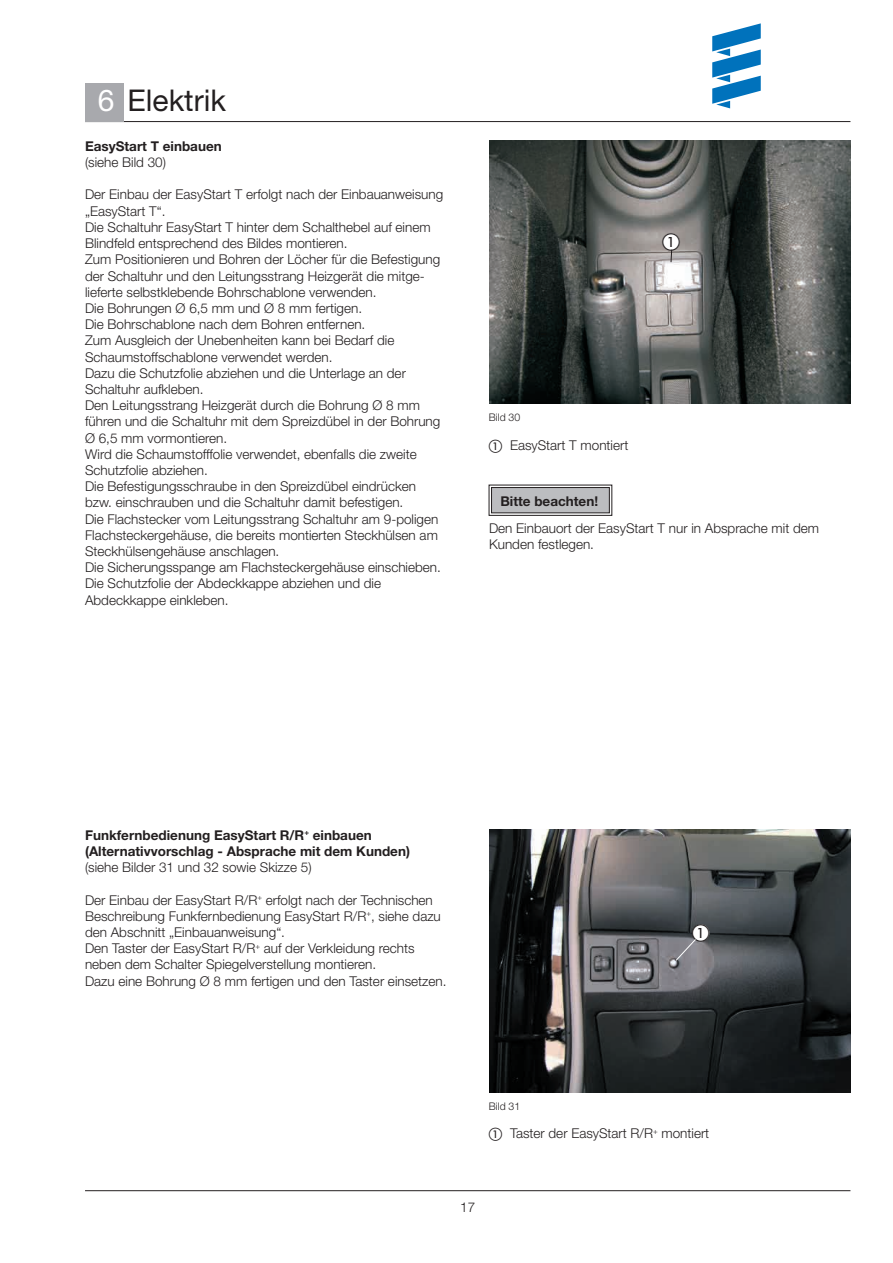
<style>
.page{position:relative;width:893px;height:1263px;background:#fff}
.page>*{position:absolute;margin:0;border:0;box-sizing:border-box;transform-origin:0 0}
.t1{font:30px "Helvetica Neue LT";color:#231f20}
.t2{font:300 13.5px/16.2px "Helvetica Neue LT";color:#231f20}
.t3{font:700 13.5px/16.2px "Helvetica Neue LT";color:#231f20}
.t4{font:300 10.5px "Helvetica Neue LT";color:#231f20}
.s1{color:#fff}
</style>
<div class="page">
<hr style="left:85px;top:121px;width:765px;height:1px;background:#231f20">
<hr style="left:85px;top:1190px;width:765px;height:1px;background:#231f20">
<div style="left:85px;top:83px;width:38px;height:38px;background:#a8a9ad"></div>
<svg style="left:712px;top:23px;width:49px;height:85px"></svg>
<img style="left:489px;top:829px;width:361px;height:264px">
<img style="left:489px;top:140px;width:361px;height:264px">
<svg style="left:489px;top:484px;width:123px;height:32px;background:#aeaeb1"></svg>
<svg style="left:662px;top:233px;width:18px;height:30px"></svg>
<svg style="left:675px;top:924px;width:35px;height:37px"></svg>
<h1 class="t1" style="left:98px;top:82px;width:130px"><span class="s1">6</span> Elektrik</h1>
<p class="t3" style="left:85px;top:138px;width:138px">EasyStart T einbauen</p>
<p class="t2" style="left:85px;top:154px;width:83px">(siehe Bild 30)</p>
<p class="t2" style="left:85px;top:186px;width:360px">Der Einbau der EasyStart T erfolgt nach der Einbauanweisung „EasyStart T“.<br>Die Schaltuhr EasyStart T hinter dem Schalthebel auf einem Blindfeld entsprechend des Bildes montieren.<br>Zum Positionieren und Bohren der Löcher für die Befestigung der Schaltuhr und den Leitungsstrang Heizgerät die mitge&shy;lieferte selbstklebende Bohrschablone verwenden.<br>Die Bohrungen Ø 6,5 mm und Ø 8 mm fertigen.<br>Die Bohrschablone nach dem Bohren entfernen.<br>Zum Ausgleich der Unebenheiten kann bei Bedarf die Schaumstoffschablone verwendet werden.<br>Dazu die Schutzfolie abziehen und die Unterlage an der Schaltuhr aufkleben.<br>Den Leitungsstrang Heizgerät durch die Bohrung Ø 8 mm führen und die Schaltuhr mit dem Spreizdübel in der Bohrung Ø 6,5 mm vormontieren.<br>Wird die Schaumstofffolie verwendet, ebenfalls die zweite Schutzfolie abziehen.<br>Die Befestigungsschraube in den Spreizdübel eindrücken bzw. einschrauben und die Schaltuhr damit befestigen.<br>Die Flachstecker vom Leitungsstrang Schaltuhr am 9-poligen Flachsteckergehäuse, die bereits montierten Steckhülsen am Steckhülsengehäuse anschlagen.<br>Die Sicherungsspange am Flachsteckergehäuse einschieben.<br>Die Schutzfolie der Abdeckkappe abziehen und die Abdeckkappe einkleben.</p>
<p class="t4" style="left:489px;top:411px;width:33px">Bild 30</p>
<p class="t2" style="left:510px;top:436px;width:120px">EasyStart T montiert</p>
<p class="t3" style="left:500px;top:492px;width:99px">Bitte beachten!</p>
<p class="t2" style="left:489px;top:520px;width:332px">Den Einbauort der EasyStart T nur in Absprache mit dem<br>Kunden festlegen.</p>
<p class="t3" style="left:85px;top:826px;width:326px">Funkfernbedienung EasyStart R/R<sup>+</sup> einbauen (Alternativvorschlag - Absprache mit dem Kunden)</p>
<p class="t2" style="left:85px;top:859px;width:228px">(siehe Bilder 31 und 32 sowie Skizze 5)</p>
<p class="t2" style="left:85px;top:891px;width:363px">Der Einbau der EasyStart R/R<sup>+</sup> erfolgt nach der Technischen Beschreibung Funkfernbedienung EasyStart R/R<sup>+</sup>, siehe dazu den Abschnitt „Einbauanweisung“.<br>Den Taster der EasyStart R/R<sup>+</sup> auf der Verkleidung rechts neben dem Schalter Spiegelverstellung montieren.<br>Dazu eine Bohrung Ø 8 mm fertigen und den Taster einsetzen.</p>
<p class="t4" style="left:489px;top:1099px;width:33px">Bild 31</p>
<p class="t2" style="left:510px;top:1125px;width:201px">Taster der EasyStart R/R<sup>+</sup> montiert</p>
<p class="t2" style="left:460px;top:1198px;width:17px">17</p>
</div>
